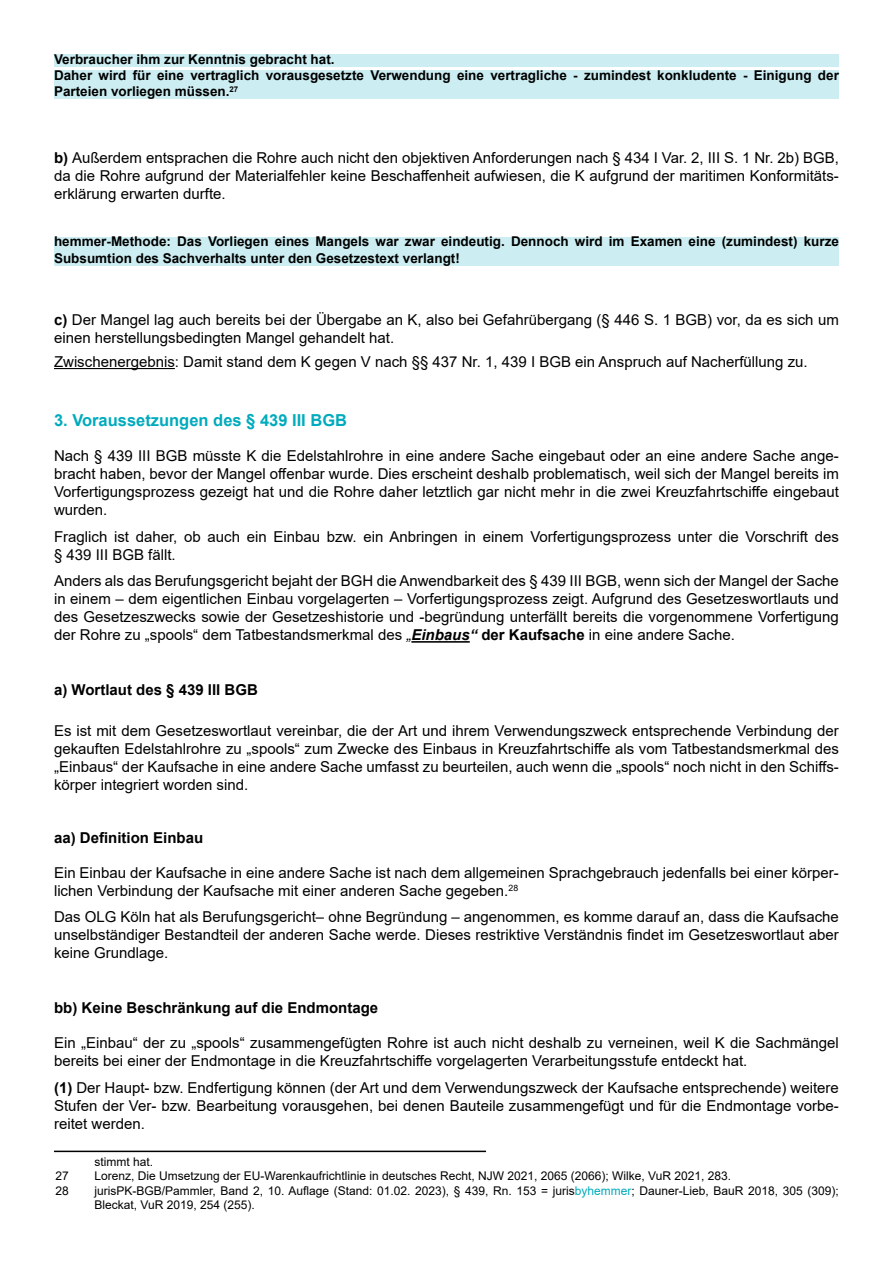
<style>
.page{position:relative;width:893px;height:1263px;background:#fff}
.page>*{position:absolute;margin:0;border:0;box-sizing:border-box;transform-origin:0 0}
.t1{font:700 16.5px "Arial";color:#00abbd}
.t2{font:15px/18px "Arial";color:#000;text-align:justify}
.t3{font:700 15px "Arial";color:#000}
.t4{font:700 13.5px/16.2px "Arial";color:#000}
.t5{font:12px/14.4px "Arial";color:#000}
.s1{font-weight:700}
.s2{font-style:italic}
.s3{font-weight:700;font-style:italic}
.s4{color:#00abbd}
</style>
<div class="page">
<div style="left:54px;top:54px;width:785px;height:13px;background:#cceef2"></div>
<div style="left:54px;top:70px;width:785px;height:29px;background:#cceef2"></div>
<div style="left:54px;top:237px;width:785px;height:29px;background:#cceef2"></div>
<hr style="left:54px;top:368px;width:121px;height:1px;background:#000">
<hr style="left:411px;top:641px;width:59px;height:2px;background:#000">
<hr style="left:54px;top:1150px;width:432px;height:2px;background:#000">
<p class="t4" style="left:54px;top:51px;width:786px">Verbraucher ihm zur Kenntnis gebracht hat.<br>Daher wird für eine vertraglich vorausgesetzte Verwendung eine vertragliche - zumindest konkludente - Einigung der<br>Parteien vorliegen müssen.<sup>27</sup></p>
<p class="t2" style="left:54px;top:148px;width:786px"><span class="s1">b)</span> Außerdem entsprachen die Rohre auch nicht den objektiven Anforderungen nach § 434 I Var. 2, III S. 1 Nr. 2b) BGB, da die Rohre aufgrund der Materialfehler keine Beschaffenheit aufwiesen, die K aufgrund der maritimen Konformitäts&shy;erklärung erwarten durfte.</p>
<p class="t4" style="left:54px;top:234px;width:786px">hemmer-Methode: Das Vorliegen eines Mangels war zwar eindeutig. Dennoch wird im Examen eine (zumindest) kurze<br>Subsumtion des Sachverhalts unter den Gesetzestext verlangt!</p>
<p class="t2" style="left:54px;top:311px;width:786px"><span class="s1">c)</span> Der Mangel lag auch bereits bei der Übergabe an K, also bei Gefahrübergang (§ 446 S. 1 BGB) vor, da es sich um einen herstellungsbedingten Mangel gehandelt hat.</p>
<p class="t2" style="left:54px;top:353px;width:755px">Zwischenergebnis: Damit stand dem K gegen V nach §§ 437 Nr. 1, 439 I BGB ein Anspruch auf Nacherfüllung zu.</p>
<p class="t1" style="left:54px;top:409px;width:295px">3. Voraussetzungen des § 439 III BGB</p>
<p class="t2" style="left:54px;top:447px;width:786px">Nach § 439 III BGB müsste K die Edelstahlrohre in eine andere Sache eingebaut oder an eine andere Sache ange&shy;bracht haben, bevor der Mangel offenbar wurde. Dies erscheint deshalb problematisch, weil sich der Mangel bereits im Vorfertigungsprozess gezeigt hat und die Rohre daher letztlich gar nicht mehr in die zwei Kreuzfahrtschiffe eingebaut wurden.</p>
<p class="t2" style="left:54px;top:527px;width:786px">Fraglich ist daher, ob auch ein Einbau bzw. ein Anbringen in einem Vorfertigungsprozess unter die Vorschrift des § 439 III BGB fällt.</p>
<p class="t2" style="left:54px;top:572px;width:786px">Anders als das Berufungsgericht bejaht der BGH die Anwendbarkeit des § 439 III BGB, wenn sich der Mangel der Sache in einem – dem eigentlichen Einbau vorgelagerten – Vorfertigungsprozess zeigt. Aufgrund des Gesetzeswortlauts und des Gesetzeszwecks sowie der Gesetzeshistorie und -begründung unterfällt bereits die vorgenommene Vorfertigung der Rohre zu „spools“ dem Tatbestandsmerkmal des <span class="s2">„</span><span class="s3">Einbaus“</span> <span class="s1">der Kaufsache</span> in eine andere Sache.</p>
<p class="t3" style="left:54px;top:679px;width:205px">a) Wortlaut des § 439 III BGB</p>
<p class="t2" style="left:54px;top:722px;width:786px">Es ist mit dem Gesetzeswortlaut vereinbar, die der Art und ihrem Verwendungszweck entsprechende Verbindung der gekauften Edelstahlrohre zu „spools“ zum Zwecke des Einbaus in Kreuzfahrtschiffe als vom Tatbestandsmerkmal des „Einbaus“ der Kaufsache in eine andere Sache umfasst zu beurteilen, auch wenn die „spools“ noch nicht in den Schiffs&shy;körper integriert worden sind.</p>
<p class="t3" style="left:54px;top:827px;width:151px">aa) Definition Einbau</p>
<p class="t2" style="left:54px;top:863px;width:786px">Ein Einbau der Kaufsache in eine andere Sache ist nach dem allgemeinen Sprachgebrauch jedenfalls bei einer körper&shy;lichen Verbindung der Kaufsache mit einer anderen Sache gegeben.<sup>28</sup></p>
<p class="t2" style="left:54px;top:908px;width:786px">Das OLG Köln hat als Berufungsgericht– ohne Begründung – angenommen, es komme darauf an, dass die Kaufsache unselbständiger Bestandteil der anderen Sache werde. Dieses restriktive Verständnis findet im Gesetzeswortlaut aber keine Grundlage.</p>
<p class="t3" style="left:54px;top:997px;width:326px">bb) Keine Beschränkung auf die Endmontage</p>
<p class="t2" style="left:54px;top:1034px;width:786px">Ein „Einbau“ der zu „spools“ zusammengefügten Rohre ist auch nicht deshalb zu verneinen, weil K die Sachmängel bereits bei einer der Endmontage in die Kreuzfahrtschiffe vorgelagerten Verarbeitungsstufe entdeckt hat.</p>
<p class="t2" style="left:54px;top:1078px;width:786px"><span class="s1">(1)</span> Der Haupt- bzw. Endfertigung können (der Art und dem Verwendungszweck der Kaufsache entsprechende) weitere Stufen der Ver- bzw. Bearbeitung vorausgehen, bei denen Bauteile zusammengefügt und für die Endmontage vorbe&shy;reitet werden.</p>
<p class="t5" style="left:94px;top:1154px;width:60px">stimmt hat.</p>
<p class="t5" style="left:56px;top:1169px;width:15px">27</p>
<p class="t5" style="left:94px;top:1169px;width:638px">Lorenz, Die Umsetzung der EU-Warenkaufrichtlinie in deutsches Recht, NJW 2021, 2065 (2066); Wilke, VuR 2021, 283.</p>
<p class="t5" style="left:56px;top:1183px;width:15px">28</p>
<p class="t5" style="left:94px;top:1183px;width:746px">jurisPK-BGB/Pammler, Band 2, 10. Auflage (Stand: 01.02. 2023), § 439, Rn. 153 = juris<span class="s4">byhemmer</span>; Dauner-Lieb, BauR 2018, 305 (309);<br>Bleckat, VuR 2019, 254 (255).</p>
</div>
